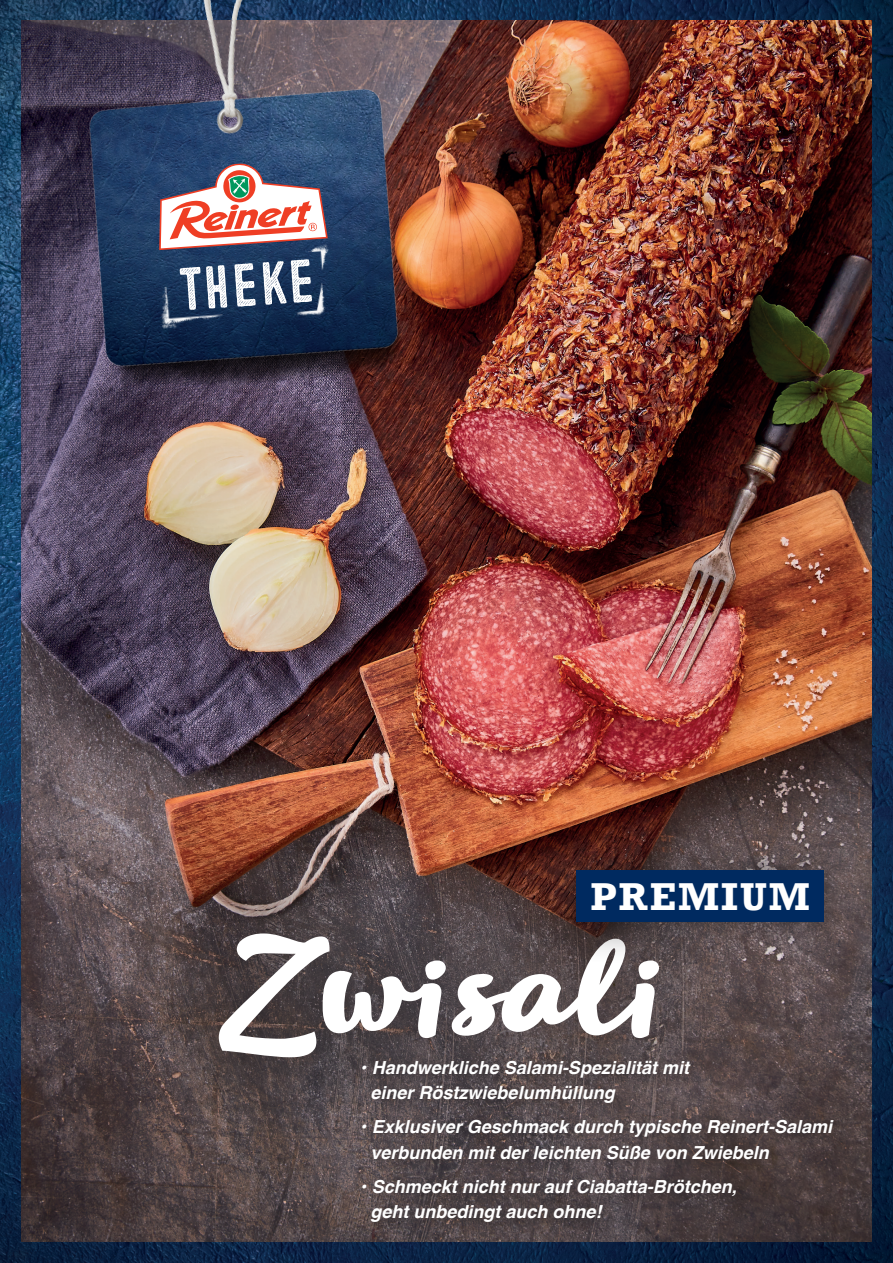
<style>
.page{position:relative;width:893px;height:1263px;background:#fff}
.page>*{position:absolute;margin:0;border:0;box-sizing:border-box;transform-origin:0 0}
.Headline_vorne{font:italic 700 136.5px "Lifehack";color:#fff}
.t1{font:700 36.45px "Rockwell";letter-spacing:.06em;color:#fff}
.t2{font:italic 700 18px/25.5px "Helvetica";color:#fff}
</style>
<div class="page">
<img style="left:0;top:0;width:893px;height:1263px">
<img style="left:21px;top:21px;width:851px;height:1221px">
<img style="left:1px;top:0;width:490px;height:465px">
<svg style="left:108px;top:258px;width:297px;height:150px;background:#303852"></svg>
<svg style="left:159px;top:162px;width:169px;height:88px"></svg>
<div style="left:104px;top:818px;width:669px;height:355px;background:#231f20;opacity:.4"></div>
<div style="left:534px;top:828px;width:332px;height:136px;background:#231f20;opacity:.76"></div>
<div style="left:576px;top:871px;width:248px;height:51px;background:#002a60"></div>
<div style="left:353px;top:1050px;width:497px;height:188px;background:#231f20;opacity:.84"></div>
<p class="t1" style="left:591px;top:873px;width:221px">PREMIUM</p>
<p class="Headline_vorne" style="left:215px;top:887px;width:445px">Zwisali</p>
<p class="t2" style="left:371px;top:1055px;width:320px;text-indent:-10px">• Handwerkliche Salami-Spezialität mit einer Röstzwiebelumhüllung</p>
<p class="t2" style="left:371px;top:1114px;width:463px;text-indent:-10px">• Exklusiver Geschmack durch typische Reinert-Salami verbunden mit der leichten Süße von Zwiebeln</p>
<p class="t2" style="left:371px;top:1174px;width:368px;text-indent:-10px">• Schmeckt nicht nur auf Ciabatta-Brötchen, geht unbedingt auch ohne!</p>
</div>
